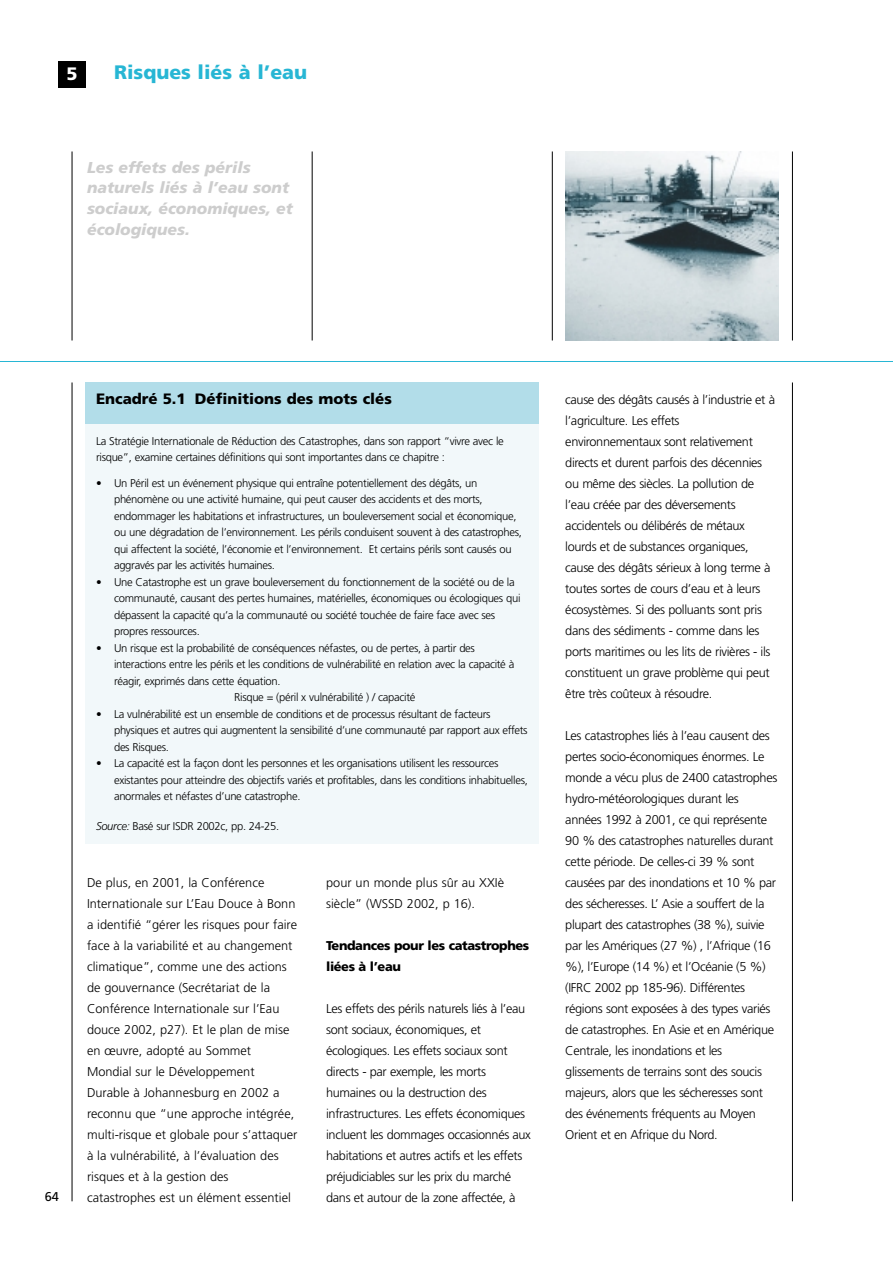
<style>
.page{position:relative;width:893px;height:1263px;background:#fff}
.page>*{position:absolute;margin:0;border:0;box-sizing:border-box;transform-origin:0 0}
.t1{font:900 19.5px "Frutiger";color:#27b6d4}
.t2{font:900 18px "Frutiger";color:#fff}
.t3{font:italic 900 15.75px/21px "Frutiger";color:#cdcdcd}
.t4{font:900 15px "Frutiger";color:#000}
.t5{font:300 12.75px/21px "Frutiger";letter-spacing:-.03em;color:#000}
.t6{font:300 12.75px/21px "Frutiger";color:#000}
.t7{font:900 12.75px/21px "Frutiger";letter-spacing:-.03em;color:#000}
.t8{font:12.75px "Frutiger";color:#000}
.t9{font:300 11.25px/16.5px "Frutiger";letter-spacing:-.03em;color:#000}
.s1{font-style:italic}
</style>
<div class="page">
<hr style="left:72px;top:152px;width:1px;height:188px;background:#000">
<hr style="left:312px;top:152px;width:1px;height:188px;background:#000">
<hr style="left:552px;top:152px;width:1px;height:188px;background:#000">
<hr style="left:792px;top:152px;width:1px;height:188px;background:#000">
<hr style="left:72px;top:382px;width:1px;height:819px;background:#000">
<hr style="left:792px;top:382px;width:1px;height:819px;background:#000">
<hr style="left:0;top:361px;width:892px;height:1px;background:#27b6d4">
<div style="left:58px;top:62px;width:28px;height:26px;background:#000"></div>
<div style="left:86px;top:382px;width:452px;height:42px;background:#b2dde9"></div>
<div style="left:86px;top:424px;width:452px;height:420px;background:#f2f8fa"></div>
<img style="left:566px;top:152px;width:212px;height:188px">
<h2 class="t2" style="left:66px;top:66px;width:13px">5</h2>
<h1 class="t1" style="left:114px;top:65px;width:195px">Risques liés à l’eau</h1>
<p class="t3" style="left:87px;top:158px;width:207px">Les effets des périls naturels liés à l’eau sont sociaux, économiques, et écologiques.</p>
<p class="t8" style="left:45px;top:1192px;width:16px">64</p>
<p class="t4" style="left:96px;top:392px;width:297px">Encadré 5.1 Définitions des mots clés</p>
<p class="t9" style="left:96px;top:434px;width:409px">La Stratégie Internationale de Réduction des Catastrophes, dans son rapport “vivre avec le risque”, examine certaines définitions qui sont importantes dans ce chapitre :</p>
<p class="t9" style="left:114px;top:476px;width:409px;text-indent:-18px">• Un Péril est un événement physique qui entraîne potentiellement des dégâts, un phénomène ou une activité humaine, qui peut causer des accidents et des morts, endommager les habitations et infrastructures, un bouleversement social et économique, ou une dégradation de l’environnement. Les périls conduisent souvent à des catastrophes, qui affectent la société, l’économie et l’environnement. Et certains périls sont causés ou aggravés par les activités humaines.</p>
<p class="t9" style="left:114px;top:575px;width:408px;text-indent:-18px">• Une Catastrophe est un grave bouleversement du fonctionnement de la société ou de la communauté, causant des pertes humaines, matérielles, économiques ou écologiques qui dépassent la capacité qu’a la communauté ou société touchée de faire face avec ses propres ressources.</p>
<p class="t9" style="left:96px;top:641px;width:380px">• Un risque est la probabilité de conséquences néfastes, ou de pertes, à partir des</p>
<p class="t9" style="left:114px;top:657px;width:402px">interactions entre les périls et les conditions de vulnérabilité en relation avec la capacité à</p>
<p class="t9" style="left:114px;top:674px;width:168px">réagir, exprimés dans cette équation.</p>
<p class="t9" style="left:234px;top:690px;width:183px">Risque = (péril x vulnérabilité ) / capacité</p>
<p class="t9" style="left:114px;top:707px;width:415px;text-indent:-18px">• La vulnérabilité est un ensemble de conditions et de processus résultant de facteurs physiques et autres qui augmentent la sensibilité d’une communauté par rapport aux effets des Risques.</p>
<p class="t9" style="left:114px;top:756px;width:415px;text-indent:-18px">• La capacité est la façon dont les personnes et les organisations utilisent les ressources existantes pour atteindre des objectifs variés et profitables, dans les conditions inhabituelles, anormales et néfastes d’une catastrophe.</p>
<p class="t9" style="left:96px;top:819px;width:185px"><span class="s1">Source:</span> Basé sur ISDR 2002c, pp. 24-25.</p>
<p class="t6" style="left:87px;top:873px;width:212px">De plus, en 2001, la Conférence Internationale sur L’Eau Douce à Bonn a identifié “gérer les risques pour faire face à la variabilité et au changement climatique”, comme une des actions de gouvernance (Secrétariat de la Conférence Internationale sur l’Eau douce 2002, p27). Et le plan de mise en œuvre, adopté au Sommet Mondial sur le Développement Durable à Johannesburg en 2002 a reconnu que “une approche intégrée, multi-risque et globale pour s’attaquer à la vulnérabilité, à l’évaluation des risques et à la gestion des catastrophes est un élément essentiel</p>
<p class="t6" style="left:326px;top:873px;width:179px">pour un monde plus sûr au XXIè siècle” (WSSD 2002, p 16).</p>
<p class="t7" style="left:326px;top:936px;width:205px">Tendances pour les catastrophes liées à l’eau</p>
<p class="t5" style="left:326px;top:999px;width:206px">Les effets des périls naturels liés à l’eau sont sociaux, économiques, et écologiques. Les effets sociaux sont directs - par exemple, les morts humaines ou la destruction des infrastructures. Les effets économiques incluent les dommages occasionnés aux habitations et autres actifs et les effets préjudiciables sur les prix du marché dans et autour de la zone affectée, à</p>
<p class="t5" style="left:565px;top:390px;width:211px">cause des dégâts causés à l’industrie et à l’agriculture. Les effets environnementaux sont relativement directs et durent parfois des décennies ou même des siècles. La pollution de l’eau créée par des déversements accidentels ou délibérés de métaux lourds et de substances organiques, cause des dégâts sérieux à long terme à toutes sortes de cours d’eau et à leurs écosystèmes. Si des polluants sont pris dans des sédiments - comme dans les ports maritimes ou les lits de rivières - ils constituent un grave problème qui peut être très coûteux à résoudre.</p>
<p class="t5" style="left:565px;top:726px;width:213px">Les catastrophes liés à l’eau causent des pertes socio-économiques énormes. Le monde a vécu plus de 2400 catastrophes hydro-météorologiques durant les années 1992 à 2001, ce qui représente 90 % des catastrophes naturelles durant cette période. De celles-ci 39 % sont causées par des inondations et 10 % par des sécheresses. L’ Asie a souffert de la plupart des catastrophes (38 %), suivie par les Amériques (27 %) , l’Afrique (16 %), l’Europe (14 %) et l’Océanie (5 %) (IFRC 2002 pp 185-96). Différentes régions sont exposées à des types variés de catastrophes. En Asie et en Amérique Centrale, les inondations et les glissements de terrains sont des soucis majeurs, alors que les sécheresses sont des événements fréquents au Moyen Orient et en Afrique du Nord.</p>
</div>
